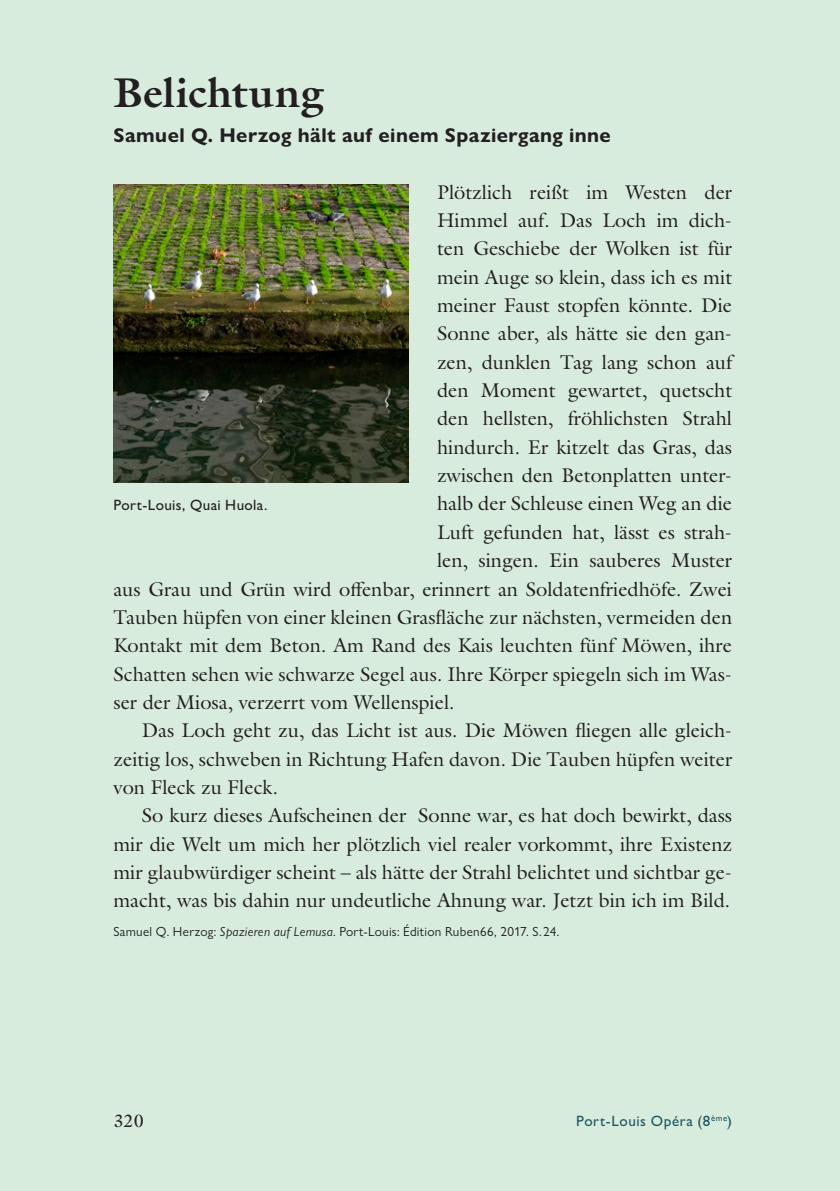
<style>
.page{position:relative;width:840px;height:1191px;background:#fff}
.page>*{position:absolute;margin:0;border:0;box-sizing:border-box;transform-origin:0 0}
.Titel{font:700 42px "Galliard Pro";letter-spacing:.01em;color:#231f20}
.Lauftext_stumpf{font:20px/28.4px "Galliard Pro";color:#231f20;text-align:justify}
.Lauftext{font:20px/28.4px "Galliard Pro";color:#231f20;text-align:justify}
.Unterzeile{font:700 20px "Gill Sans Nova";letter-spacing:.02em;color:#231f20}
.t1{font:18px "Galliard Pro";color:#231f20}
.t2{font:500 15px "Gill Sans Nova";letter-spacing:.04em;color:#1d5761}
.Bildlegende{font:500 15px "Gill Sans Nova";letter-spacing:.025em;color:#231f20}
.Anmerkung_am_Textende{font:13.2px "Gill Sans Nova";letter-spacing:.02em;color:#231f20}
.s1{font-style:italic}
</style>
<div class="page">
<div style="left:0;top:0;width:839px;height:1191px;background:#d8ecdd"></div>
<img style="left:113px;top:185px;width:295px;height:297px">
<p class="Titel" style="left:113px;top:65px;width:212px">Belichtung</p>
<p class="Unterzeile" style="left:113px;top:123px;width:498px">Samuel Q. Herzog hält auf einem Spaziergang inne</p>
<p class="Lauftext_stumpf" style="left:437px;top:177px;width:296px">Plötzlich reißt im Westen der Himmel auf. Das Loch im dich&shy;ten Geschiebe der Wolken ist für mein Auge so klein, dass ich es mit meiner Faust stopfen könnte. Die Sonne aber, als hätte sie den gan&shy;zen, dunklen Tag lang schon auf den Moment gewartet, quetscht den hellsten, fröhlichsten Strahl hindurch. Er kitzelt das Gras, das zwischen den Betonplatten unter&shy;halb der Schleuse einen Weg an die Luft gefunden hat, lässt es strah&shy;len, singen. Ein sauberes Muster</p>
<p class="Bildlegende" style="left:113px;top:496px;width:155px">Port-Louis, Quai Huola.</p>
<p class="Lauftext_stumpf" style="left:113px;top:574px;width:620px">aus Grau und Grün wird offenbar, erinnert an Soldatenfriedhöfe. Zwei Tauben hüpfen von einer kleinen Grasfläche zur nächsten, vermeiden den Kontakt mit dem Beton. Am Rand des Kais leuchten fünf Möwen, ihre Schatten sehen wie schwarze Segel aus. Ihre Körper spiegeln sich im Was&shy;ser der Miosa, verzerrt vom Wellenspiel.</p>
<p class="Lauftext" style="left:113px;top:716px;width:619px;text-indent:28px">Das Loch geht zu, das Licht ist aus. Die Möwen fliegen alle gleich&shy;zeitig los, schweben in Richtung Hafen davon. Die Tauben hüpfen weiter von Fleck zu Fleck.</p>
<p class="Lauftext" style="left:113px;top:801px;width:620px;text-indent:28px">So kurz dieses Aufscheinen der Sonne war, es hat doch bewirkt, dass mir die Welt um mich her plötzlich viel realer vorkommt, ihre Existenz mir glaubwürdiger scheint – als hätte der Strahl belichtet und sichtbar ge&shy;macht, was bis dahin nur undeutliche Ahnung war. Jetzt bin ich im Bild.</p>
<p class="Anmerkung_am_Textende" style="left:113px;top:923px;width:447px">Samuel Q. Herzog: <span class="s1">Spazieren auf Lemusa</span>. Port-Louis: Édition Ruben66, 2017. S.24.</p>
<p class="t1" style="left:113px;top:1108px;width:32px">320</p>
<p class="t2" style="left:576px;top:1111px;width:157px">Port-Louis Opéra (8<sup>ème</sup>)</p>
</div>
